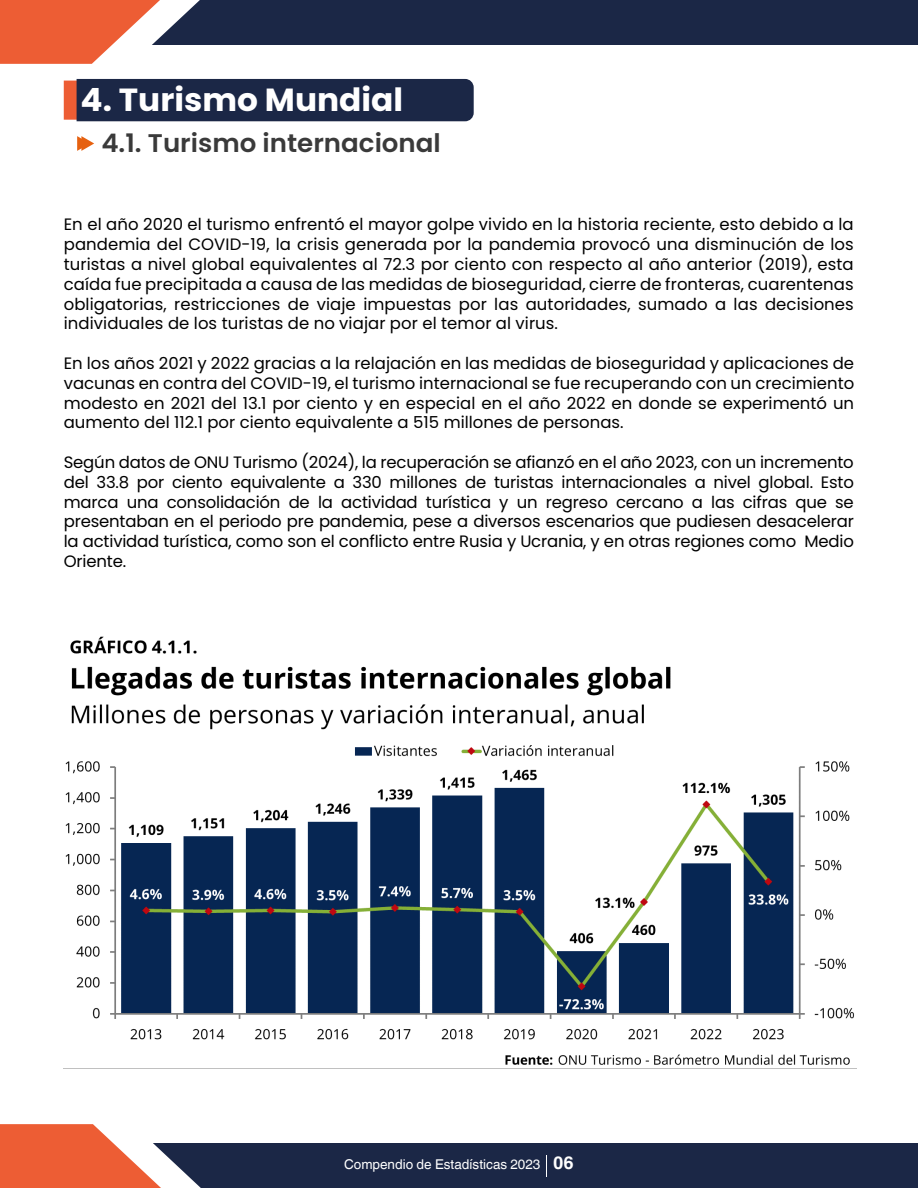
<style>
.page{position:relative;width:918px;height:1188px;background:#fff}
.page>*{position:absolute;margin:0;border:0;box-sizing:border-box;transform-origin:0 0}
.t1{font:700 31.95px "Poppins";color:#fff}
.t2{font:600 25.5px "Poppins";color:#3a3a3a}
.t3{font:16.5px/19.8px "Poppins";color:#000;text-align:justify}
.t4{font:13.5px "Helvetica World";color:#fff}
.s1{font-weight:700;font-size:18px}
</style>
<div class="page">
<div style="left:64px;top:79px;width:410px;height:42px;background:#1b2746"></div>
<div style="left:97px;top:0;width:821px;height:45px;background:#1b2746"></div>
<svg style="left:0;top:0;width:200px;height:64px"></svg>
<div style="left:98px;top:1143px;width:820px;height:45px;background:#1b2746"></div>
<svg style="left:0;top:1124px;width:201px;height:64px"></svg>
<img style="left:64px;top:636px;width:792px;height:433px">
<svg style="left:77px;top:136px;width:17px;height:15px"></svg>
<h1 class="t1" style="left:81px;top:82px;width:324px">4. Turismo Mundial</h1>
<h2 class="t2" style="left:101px;top:128px;width:341px">4.1. Turismo internacional</h2>
<p class="t3" style="left:64px;top:215px;width:792px">En el año 2020 el turismo enfrentó el mayor golpe vivido en la historia reciente, esto debido a la pandemia del COVID-19, la crisis generada por la pandemia provocó una disminución de los turistas a nivel global equivalentes al 72.3 por ciento con respecto al año anterior (2019), esta caída fue precipitada a causa de las medidas de bioseguridad, cierre de fronteras, cuarentenas obligatorias, restricciones de viaje impuestas por las autoridades, sumado a las decisiones individuales de los turistas de no viajar por el temor al virus.</p>
<p class="t3" style="left:64px;top:353px;width:792px">En los años 2021 y 2022 gracias a la relajación en las medidas de bioseguridad y aplicaciones de vacunas en contra del COVID-19, el turismo internacional se fue recuperando con un crecimiento modesto en 2021 del 13.1 por ciento y en especial en el año 2022 en donde se experimentó un aumento del 112.1 por ciento equivalente a 515 millones de personas.</p>
<p class="t3" style="left:64px;top:452px;width:792px">Según datos de ONU Turismo (2024), la recuperación se afianzó en el año 2023, con un incremento del 33.8 por ciento equivalente a 330 millones de turistas internacionales a nivel global. Esto marca una consolidación de la actividad turística y un regreso cercano a las cifras que se presentaban en el periodo pre pandemia, pese a diversos escenarios que pudiesen desacelerar la actividad turística, como son el conflicto entre Rusia y Ucrania, y en otras regiones como Medio Oriente.</p>
<p class="t4" style="left:344px;top:1156px;width:231px">Compendio de Estadísticas 2023 <span class="s1">06</span></p>
</div>
